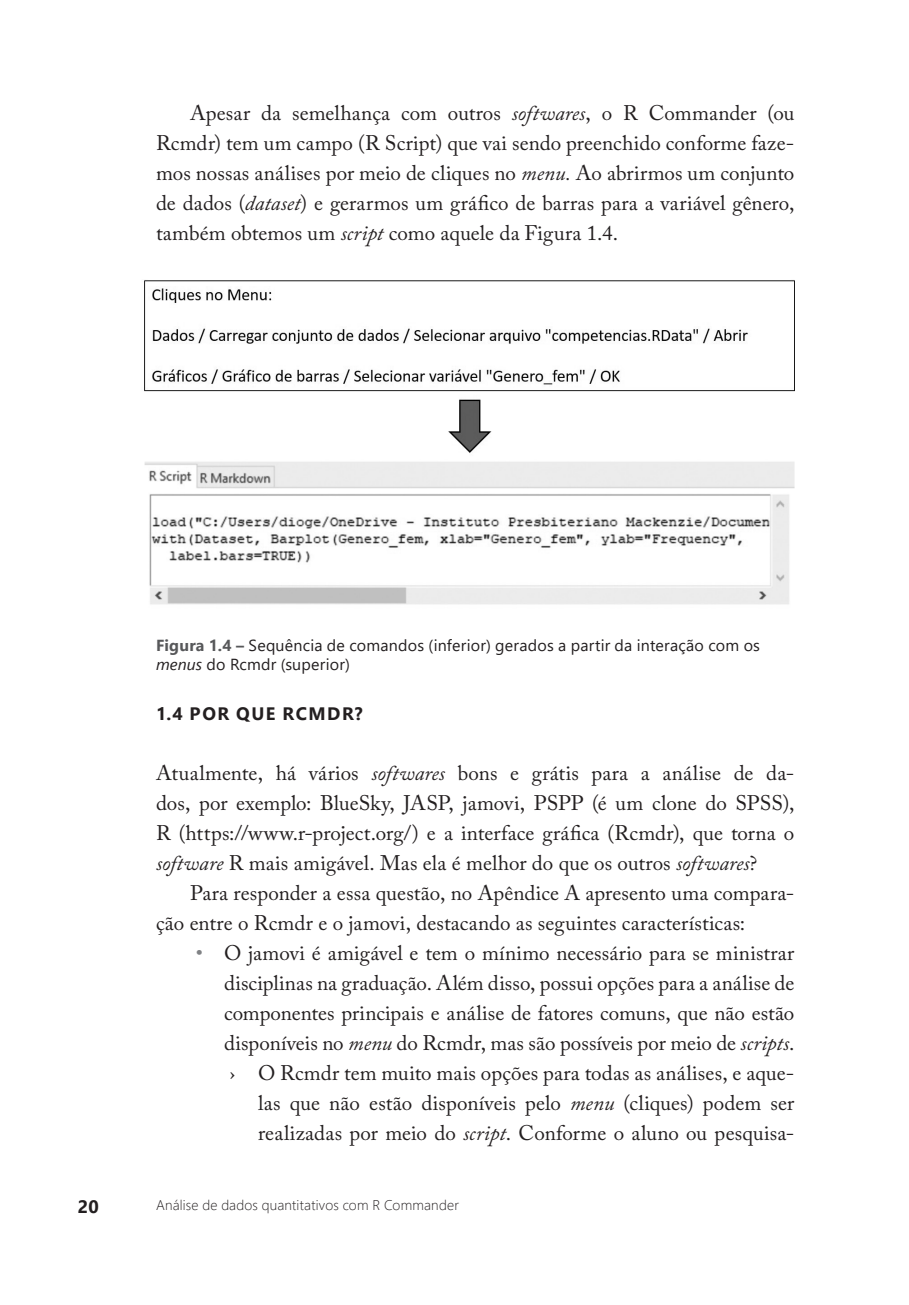
<style>
.page{position:relative;width:909px;height:1305px;background:#fff}
.page>*{position:absolute;margin:0;border:0;box-sizing:border-box;transform-origin:0 0}
.t1{font:21px/30px "Adobe Caslon Pro";letter-spacing:.005em;color:#231f20;text-align:justify}
.t2{font:700 18px "Segoe UI";letter-spacing:.085em;color:#231f20}
.t3{font:16px/19.2px "Segoe UI";letter-spacing:.015em;color:#231f20}
.t4{font:300 14px "Segoe UI";letter-spacing:.015em;color:#231f20}
.s1{font-style:italic}
.s2{font-weight:700;color:#57585a}
.s3{color:#808285}
</style>
<div class="page">
<img style="left:144px;top:280px;width:650px;height:324px">
<p class="t1" style="left:156px;top:98px;width:639px;text-indent:34px">Apesar da semelhança com outros <span class="s1">softwares</span>, o R Commander (ou Rcmdr) tem um campo (R Script) que vai sendo preenchido conforme faze&shy;mos nossas análises por meio de cliques no <span class="s1">menu.</span> Ao abrirmos um conjunto de dados (<span class="s1">dataset</span>) e gerarmos um gráfico de barras para a variável gênero, também obtemos um <span class="s1">script</span> como aquele da Figura 1.4.</p>
<p class="t3" style="left:156px;top:634px;width:605px"><span class="s2">Figura 1.4 –</span> Sequência de comandos (inferior) gerados a partir da interação com os <span class="s1">menus</span> do Rcmdr (superior)</p>
<p class="t2" style="left:156px;top:697px;width:208px">1.4 POR QUE RCMDR?</p>
<p class="t1" style="left:156px;top:758px;width:639px">Atualmente, há vários <span class="s1">softwares</span> bons e grátis para a análise de da&shy;dos, por exemplo: BlueSky, JASP, jamovi, PSPP (é um clone do SPSS), R (https://www.r-project.org/) e a interface gráfica (Rcmdr), que torna o <span class="s1">software</span> R mais amigável. Mas ela é melhor do que os outros <span class="s1">softwares</span>?</p>
<p class="t1" style="left:156px;top:878px;width:639px;text-indent:34px">Para responder a essa questão, no Apêndice A apresento uma compara&shy;ção entre o Rcmdr e o jamovi, destacando as seguintes características:</p>
<p class="t1" style="left:196px;top:938px;width:600px;text-align:right"><span class="s3">•</span> O jamovi é amigável e tem o mínimo necessário para se ministrar disciplinas na graduação. Além disso, possui opções para a análise de componentes principais e análise de fatores comuns, que não estão disponíveis no <span class="s1">menu</span> do Rcmdr, mas são possíveis por meio de <span class="s1">scripts</span>.<br>› O Rcmdr tem muito mais opções para todas as análises, e aque-<br>las que não estão disponíveis pelo <span class="s1">menu</span> (cliques) podem ser realizadas por meio do <span class="s1">script</span>. Conforme o aluno ou pesquisa-</p>
<p class="t2" style="left:78px;top:1190px;width:22px">20</p>
<p class="t4" style="left:156px;top:1192px;width:304px">Análise de dados quantitativos com R Commander</p>
</div>
